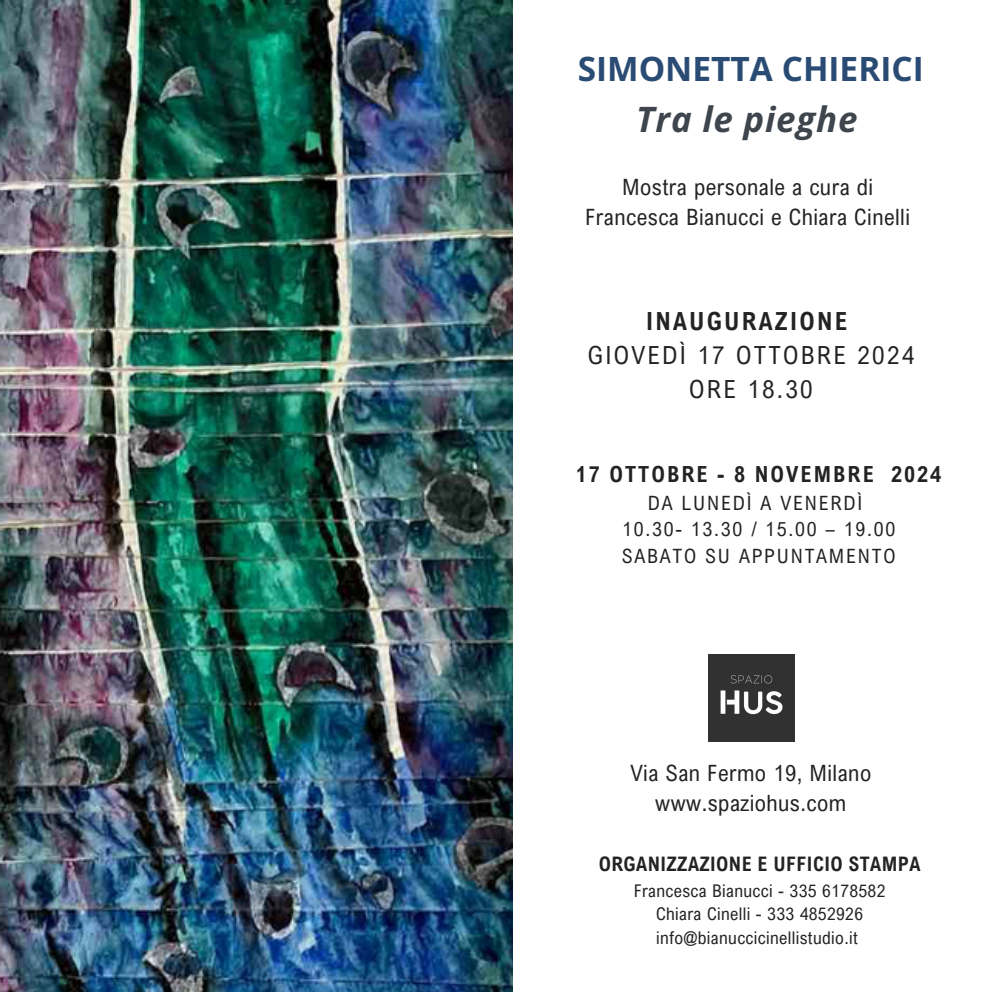
<style>
.page{position:relative;width:992px;height:992px;background:#fff}
.page>*{position:absolute;margin:0;border:0;box-sizing:border-box;transform-origin:0 0}
.t1{font:italic 700 35px "Open Sans";letter-spacing:.02em;color:#3e454c}
.t2{font:700 33.5px "Open Sans";color:#2a4c74}
.t3{font:25px/33.8px "Arial Nova Cond";letter-spacing:.09em;color:#222325;text-align:center}
.t4{font:700 25px "Arial Nova Cond";letter-spacing:.09em;color:#222325}
.t5{font:22.5px/30px "Arial Nova Cond";letter-spacing:.02em;color:#222325;text-align:center}
.t6{font:700 22.25px "Arial Nova Cond";letter-spacing:.09em;color:#222325}
.t7{font:700 20px "Arial Nova Cond";letter-spacing:.02em;color:#222325}
.t8{font:19.75px/26.2px "Arial Nova Cond";letter-spacing:.09em;color:#222325;text-align:center}
.t9{font:17.5px "Arial Nova Cond";letter-spacing:.02em;color:#222325}
</style>
<div class="page">
<img style="left:0;top:0;width:513px;height:992px">
<img style="left:708px;top:655px;width:86px;height:86px">
<h4 class="t2" style="left:578px;top:45px;width:348px">SIMONETTA CHIERICI</h4>
<h2 class="t1" style="left:636px;top:95px;width:223px">Tra le pieghe</h2>
<h4 class="t5" style="left:585px;top:172px;width:326px">Mostra personale a cura di<br>Francesca Bianucci e Chiara Cinelli</h4>
<p class="t4" style="left:646px;top:306px;width:203px">INAUGURAZIONE</p>
<p class="t3" style="left:588px;top:338px;width:328px">GIOVEDÌ 17 OTTOBRE 2024<br>ORE 18.30</p>
<h5 class="t6" style="left:576px;top:460px;width:367px">17 OTTOBRE - 8 NOVEMBRE 2024</h5>
<h5 class="t8" style="left:622px;top:489px;width:275px">DA LUNEDÌ A VENERDÌ<br>10.30- 13.30 / 15.00 – 19.00<br>SABATO SU APPUNTAMENTO</h5>
<p class="t5" style="left:630px;top:758px;width:242px">Via San Fermo 19, Milano www.spaziohus.com</p>
<p class="t7" style="left:599px;top:851px;width:323px">ORGANIZZAZIONE E UFFICIO STAMPA</p>
<p class="t9" style="left:634px;top:880px;width:253px">Francesca Bianucci - 335 6178582</p>
<p class="t9" style="left:656px;top:903px;width:209px">Chiara Cinelli - 333 4852926</p>
<p class="t9" style="left:656px;top:926px;width:203px">info@bianuccicinellistudio.it</p>
</div>
